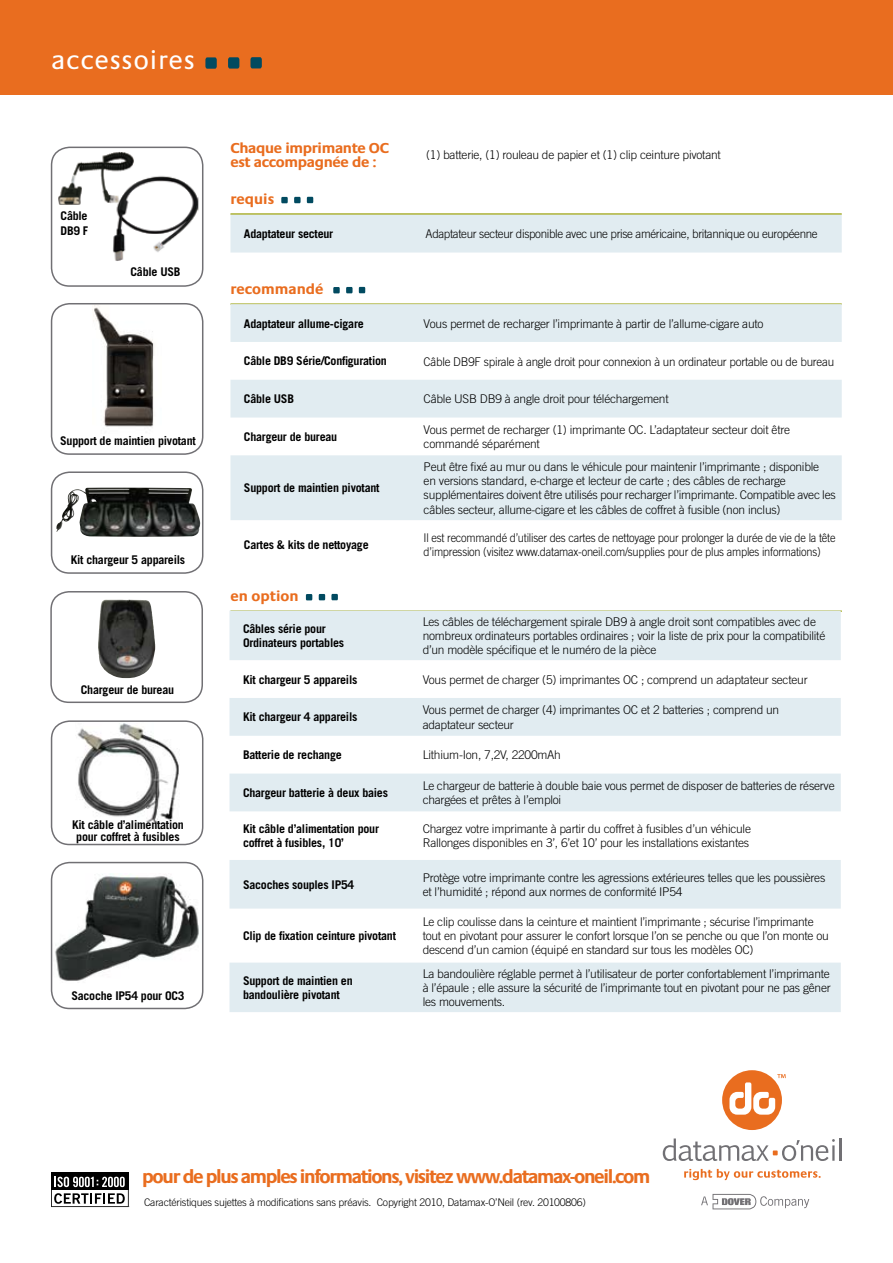
<style>
.page{position:relative;width:893px;height:1263px;background:#fff}
.page>*{position:absolute;margin:0;border:0;box-sizing:border-box;transform-origin:0 0}
.t1{font:27px "Praxis";letter-spacing:.03em;color:#fff}
.t2{font:700 19.5px "Praxis";letter-spacing:-.07em;color:#e96d1f}
.t3{font:700 15px/14.2px "Praxis";letter-spacing:-.02em;color:#e96d1f}
.t4{font:700 15px "Praxis";color:#e96d1f}
.t5{font:300 12px/14.2px "Trade Gothic";letter-spacing:-.02em;color:#000}
.t6{font:700 12px/14.2px "Trade Gothic";letter-spacing:-.02em;color:#000}
.t7{font:300 12px/14.2px "Trade Gothic";letter-spacing:-.02em;color:#000;scale:.92 1}
.t8{font:300 10.5px "Trade Gothic";letter-spacing:-.02em;color:#000}
</style>
<div class="page">
<hr style="left:230px;top:303px;width:612px;height:2px;background:#9fa617">
<hr style="left:230px;top:213px;width:612px;height:2px;background:#9fa617">
<hr style="left:230px;top:610px;width:612px;height:2px;background:#9fa617">
<div style="left:0;top:0;width:893px;height:94px;background:#e96d1f"></div>
<svg style="left:205px;top:57px;width:12px;height:12px"></svg>
<svg style="left:228px;top:57px;width:11px;height:12px"></svg>
<svg style="left:250px;top:57px;width:12px;height:11px"></svg>
<div style="left:281px;top:197px;width:7px;height:6px;background:#014a60"></div>
<div style="left:294px;top:197px;width:7px;height:6px;background:#014a60"></div>
<svg style="left:307px;top:197px;width:6px;height:6px"></svg>
<div style="left:230px;top:215px;width:612px;height:38px;background:#e1ecf1"></div>
<div style="left:333px;top:287px;width:7px;height:6px;background:#014a60"></div>
<div style="left:346px;top:287px;width:7px;height:6px;background:#014a60"></div>
<svg style="left:359px;top:287px;width:6px;height:6px"></svg>
<svg style="left:230px;top:304px;width:612px;height:216px;fill:#e1ecf1"></svg>
<svg style="left:229px;top:611px;width:612px;height:401px;fill:#e1ecf1"></svg>
<svg style="left:306px;top:594px;width:6px;height:6px"></svg>
<svg style="left:319px;top:594px;width:6px;height:6px"></svg>
<div style="left:331px;top:594px;width:7px;height:6px;background:#014a60"></div>
<img style="left:98px;top:600px;width:57px;height:78px">
<div style="left:50px;top:591px;width:153px;height:112px;border:2px solid #717074;border-radius:18px"></div>
<img style="left:55px;top:873px;width:148px;height:108px">
<div style="left:51px;top:862px;width:152px;height:147px;border:2px solid #717074;border-radius:18px"></div>
<img style="left:93px;top:307px;width:61px;height:120px">
<div style="left:51px;top:303px;width:152px;height:152px;border:2px solid #717074;border-radius:18px"></div>
<img style="left:52px;top:723px;width:151px;height:100px">
<div style="left:51px;top:720px;width:152px;height:125px;border:2px solid #717074;border-radius:18px"></div>
<img style="left:58px;top:151px;width:140px;height:110px">
<div style="left:51px;top:147px;width:152px;height:140px;border:2px solid #717074;border-radius:18px"></div>
<img style="left:56px;top:488px;width:144px;height:49px">
<div style="left:51px;top:471px;width:152px;height:103px;border:2px solid #717074;border-radius:18px"></div>
<svg style="left:701px;top:1194px;width:108px;height:15px"></svg>
<div style="left:722px;top:1070px;width:60px;height:60px;background:#e96d1f;border-radius:50%"></div>
<hr style="left:839px;top:1138px;width:2px;height:23px;background:#717074">
<svg style="left:663px;top:1138px;width:172px;height:23px"></svg>
<svg style="left:684px;top:1169px;width:137px;height:11px"></svg>
<svg style="left:729px;top:1074px;width:57px;height:41px"></svg>
<svg style="left:51px;top:1172px;width:78px;height:35px"></svg>
<h1 class="t1" style="left:51px;top:46px;width:145px">accessoires</h1>
<p class="t6" style="left:61px;top:209px;width:29px">Câble<br>DB9 F</p>
<p class="t6" style="left:131px;top:265px;width:52px">Câble USB</p>
<p class="t6" style="left:60px;top:433px;width:137px">Support de maintien pivotant</p>
<p class="t6" style="left:71px;top:552px;width:116px">Kit chargeur 5 appareils</p>
<p class="t6" style="left:81px;top:682px;width:95px">Chargeur de bureau</p>
<p class="t6" style="left:72px;top:819px;width:113px;line-height:12px;text-align:center">Kit câble d’alimentation pour coffret à fusibles</p>
<p class="t6" style="left:71px;top:988px;width:115px">Sacoche IP54 pour OC3</p>
<p class="t3" style="left:230px;top:141px;width:160px">Chaque imprimante OC est accompagnée de :</p>
<p class="t5" style="left:426px;top:147px;width:296px">(1) batterie, (1) rouleau de papier et (1) clip ceinture pivotant</p>
<p class="t3" style="left:230px;top:192px;width:45px">requis</p>
<p class="t6" style="left:244px;top:227px;width:91px">Adaptateur secteur</p>
<p class="t5" style="left:426px;top:227px;width:394px">Adaptateur secteur disponible avec une prise américaine, britannique ou européenne</p>
<p class="t4" style="left:230px;top:281px;width:94px">recommandé</p>
<p class="t6" style="left:244px;top:316px;width:121px">Adaptateur allume-cigare</p>
<p class="t5" style="left:424px;top:316px;width:341px">Vous permet de recharger l’imprimante à partir de l’allume-cigare auto</p>
<p class="t6" style="left:244px;top:354px;width:144px">Câble DB9 Série/Configuration</p>
<p class="t5" style="left:424px;top:354px;width:412px">Câble DB9F spirale à angle droit pour connexion à un ordinateur portable ou de bureau</p>
<p class="t6" style="left:244px;top:392px;width:52px">Câble USB</p>
<p class="t5" style="left:424px;top:392px;width:247px">Câble USB DB9 à angle droit pour téléchargement</p>
<p class="t6" style="left:244px;top:429px;width:95px">Chargeur de bureau</p>
<p class="t5" style="left:424px;top:422px;width:368px">Vous permet de recharger (1) imprimante OC. L’adaptateur secteur doit être commandé séparément</p>
<p class="t6" style="left:244px;top:481px;width:137px">Support de maintien pivotant</p>
<p class="t5" style="left:424px;top:459px;width:414px">Peut être fixé au mur ou dans le véhicule pour maintenir l’imprimante ; disponible<br>en versions standard, e-charge et lecteur de carte ; des câbles de recharge supplémentaires doivent être utilisés pour recharger l’imprimante. Compatible avec les câbles secteur, allume-cigare et les câbles de coffret à fusible (non inclus)</p>
<p class="t6" style="left:244px;top:537px;width:126px">Cartes &amp; kits de nettoyage</p>
<p class="t7" style="left:424px;top:530px;width:449px">Il est recommandé d’utiliser des cartes de nettoyage pour prolonger la durée de vie de la tête d’impression (visitez www.datamax-oneil.com/supplies pour de plus amples informations)</p>
<p class="t4" style="left:230px;top:587px;width:70px">en option</p>
<p class="t6" style="left:243px;top:621px;width:103px">Câbles série pour<br>Ordinateurs portables</p>
<p class="t5" style="left:423px;top:614px;width:404px">Les câbles de téléchargement spirale DB9 à angle droit sont compatibles avec de nombreux ordinateurs portables ordinaires ; voir la liste de prix pour la compatibilité d’un modèle spécifique et le numéro de la pièce</p>
<p class="t6" style="left:243px;top:672px;width:116px">Kit chargeur 5 appareils</p>
<p class="t5" style="left:423px;top:672px;width:386px">Vous permet de charger (5) imprimantes OC ; comprend un adaptateur secteur</p>
<p class="t6" style="left:243px;top:710px;width:116px">Kit chargeur 4 appareils</p>
<p class="t5" style="left:423px;top:703px;width:358px">Vous permet de charger (4) imprimantes OC et 2 batteries ; comprend un adaptateur secteur</p>
<p class="t6" style="left:243px;top:747px;width:100px">Batterie de rechange</p>
<p class="t5" style="left:423px;top:748px;width:140px">Lithium-Ion, 7,2V, 2200mAh</p>
<p class="t6" style="left:243px;top:785px;width:147px">Chargeur batterie à deux baies</p>
<p class="t5" style="left:423px;top:778px;width:414px">Le chargeur de batterie à double baie vous permet de disposer de batteries de réserve chargées et prêtes à l’emploi</p>
<p class="t6" style="left:243px;top:821px;width:137px">Kit câble d’alimentation pour coffret à fusibles, 10’</p>
<p class="t5" style="left:423px;top:821px;width:330px">Chargez votre imprimante à partir du coffret à fusibles d’un véhicule<br>Rallonges disponibles en 3’, 6’et 10’ pour les installations existantes</p>
<p class="t6" style="left:243px;top:877px;width:113px">Sacoches souples IP54</p>
<p class="t5" style="left:423px;top:870px;width:404px">Protège votre imprimante contre les agressions extérieures telles que les poussières et l’humidité ; répond aux normes de conformité IP54</p>
<p class="t6" style="left:243px;top:928px;width:155px">Clip de fixation ceinture pivotant</p>
<p class="t5" style="left:423px;top:914px;width:408px">Le clip coulisse dans la ceinture et maintient l’imprimante ; sécurise l’imprimante tout en pivotant pour assurer le confort lorsque l’on se penche ou que l’on monte ou descend d’un camion (équipé en standard sur tous les modèles OC)</p>
<p class="t6" style="left:243px;top:973px;width:111px">Support de maintien en bandoulière pivotant</p>
<p class="t5" style="left:423px;top:966px;width:410px;text-align:justify">La bandoulière réglable permet à l’utilisateur de porter confortablement l’imprimante à l’épaule ; elle assure la sécurité de l’imprimante tout en pivotant pour ne pas gêner les mouvements.</p>
<h2 class="t2" style="left:142px;top:1165px;width:510px">pour de plus amples informations, visitez www.datamax-oneil.com</h2>
<p class="t8" style="left:144px;top:1195px;width:443px">Caractéristiques sujettes à modifications sans préavis. Copyright 2010, Datamax-O’Neil (rev. 20100806)</p>
</div>
